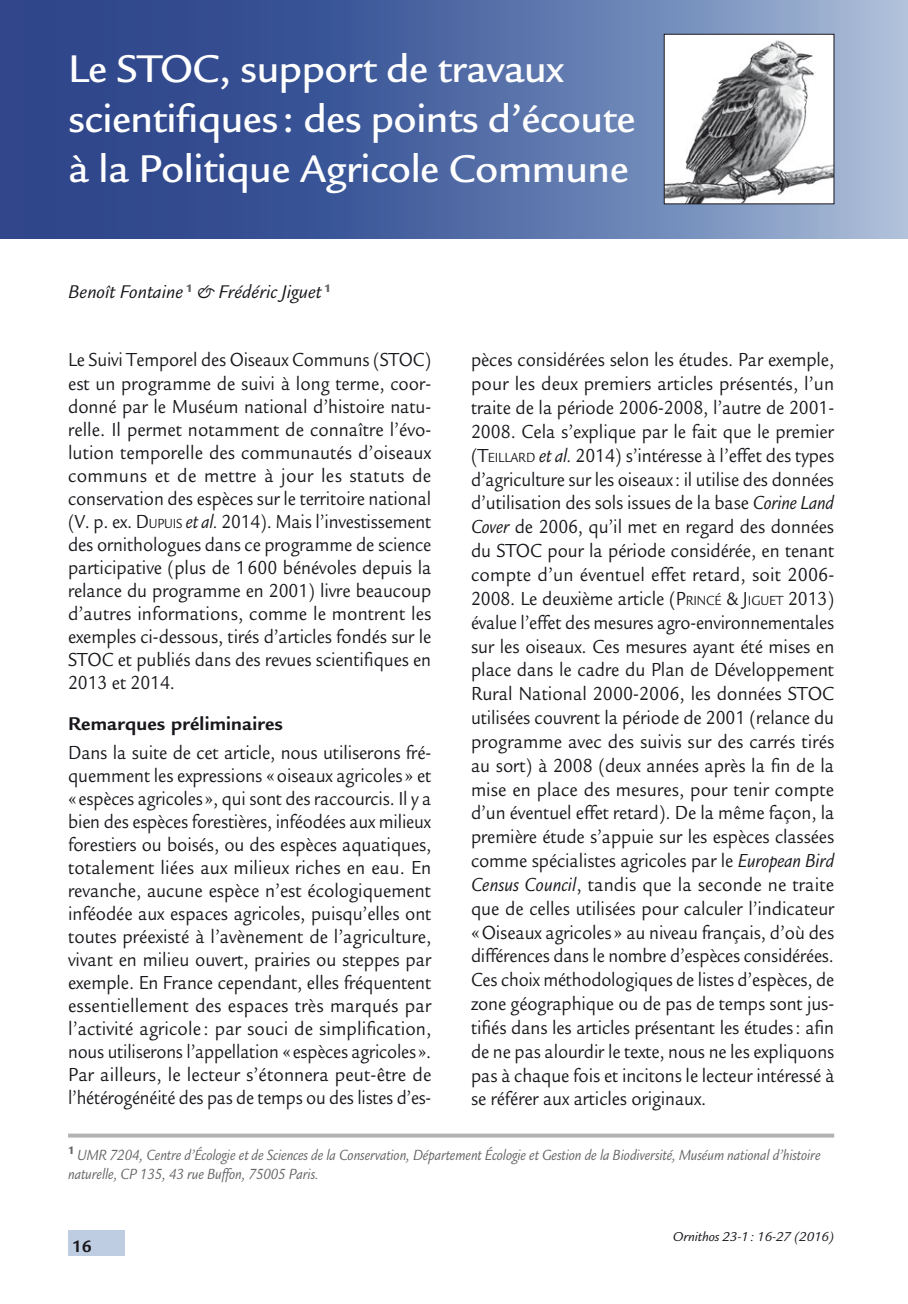
<style>
.page{position:relative;width:908px;height:1304px;background:#fff}
.page>*{position:absolute;margin:0;border:0;box-sizing:border-box;transform-origin:0 0}
.t1{font:500 42px/50px "Legacy Sans LT";letter-spacing:-.015em;color:#fff}
.t2{font:24px "Myriad";color:#1a171c}
.t3{font:20.4px/23.8px "Legacy Sans LT";letter-spacing:-.005em;color:#1a171c;text-align:justify;scale:.9 1}
.t4{font:20.4px/23px "Legacy Sans LT";letter-spacing:-.005em;color:#1a171c;text-align:justify;scale:.89 1}
.t5{font:italic 20px "Legacy Sans LT";color:#1a171c}
.t6{font:700 20px "Legacy Sans LT";letter-spacing:.01em;color:#1a171c}
.t7{font:700 18px "Legacy Sans LT";color:#1a171c}
.t8{font:italic 16px/19px "Legacy Sans LT";letter-spacing:-.005em;color:#646567;scale:.9 1}
.t9{font:italic 14px "Legacy Sans LT";letter-spacing:-.01em;color:#1a171c;scale:1.05 1}
.s1{font-style:inherit}
.s2{font-size:14.4px}
.s3{font-style:italic}
</style>
<div class="page">
<svg style="left:0;top:0;width:907px;height:238px;background:#516aa3"></svg>
<svg style="left:68px;top:1134px;width:765px;height:4px;background:#b8babb"></svg>
<img style="left:665px;top:36px;width:166px;height:166px">
<div style="left:663px;top:34px;width:170px;height:170px;border:1px solid #1a171c"></div>
<div style="left:68px;top:1230px;width:57px;height:26px;background:#becde1"></div>
<h1 class="t1" style="left:68px;top:44px;width:568px">Le STOC, support de travaux scientifiques: des points d’écoute à la Politique Agricole Commune</h1>
<p class="t5" style="left:68px;top:281px;width:264px">Benoît Fontaine <sup>1</sup> &amp; Frédéric Jiguet <sup>1</sup></p>
<p class="t2" style="left:80px;top:293px;width:45px">C 90</p>
<p class="t4" style="left:68px;top:349px;width:409px">Le Suivi Temporel des Oiseaux Communs (STOC) est un programme de suivi à long terme, coor&shy;donné par le Muséum national d’histoire natu&shy;relle. Il permet notamment de connaître l’évo&shy;lution temporelle des communautés d’oiseaux communs et de mettre à jour les statuts de conservation des espèces sur le territoire national (V. p. ex. <span class="s1">D</span><span class="s2">UPUIS</span> <span class="s3">et al.</span> 2014). Mais l’investissement des ornithologues dans ce programme de science participative (plus de 1600 bénévoles depuis la relance du programme en 2001) livre beaucoup d’autres informations, comme le montrent les exemples ci-dessous, tirés d’articles fondés sur le STOC et publiés dans des revues scientifiques en 2013 et 2014.</p>
<p class="t6" style="left:68px;top:712px;width:216px">Remarques préliminaires</p>
<p class="t3" style="left:68px;top:741px;width:405px;line-height:23px">Dans la suite de cet article, nous utiliserons fré&shy;quemment les expressions «oiseaux agricoles» et «espèces agricoles», qui sont des raccourcis. Il y a bien des espèces forestières, inféodées aux milieux forestiers ou boisés, ou des espèces aquatiques, totalement liées aux milieux riches en eau. En revanche, aucune espèce n’est écologiquement inféodée aux espaces agricoles, puisqu’elles ont toutes préexisté à l’avènement de l’agriculture, vivant en milieu ouvert, prairies ou steppes par exemple. En France cependant, elles fréquentent essentiellement des espaces très marqués par l’activité agricole : par souci de simplification, nous utiliserons l’appellation «espèces agricoles».<br>Par ailleurs, le lecteur s’étonnera peut-être de l’hétérogénéité des pas de temps ou des listes d’es-</p>
<p class="t3" style="left:471px;top:348px;width:405px">pèces considérées selon les études. Par exemple, pour les deux premiers articles présentés, l’un traite de la période 2006-2008, l’autre de 2001- 2008. Cela s’explique par le fait que le premier (<span class="s1">T</span><span class="s2">EILLARD</span> <span class="s3">et al.</span> 2014) s’intéresse à l’effet des types d’agriculture sur les oiseaux: il utilise des données d’utilisation des sols issues de la base <span class="s3">Corine Land Cover</span> de 2006, qu’il met en regard des données du STOC pour la période considérée, en tenant compte d’un éventuel effet retard, soit 2006- 2008. Le deuxième article (<span class="s1">P</span><span class="s2">RINCÉ</span> <span class="s1">&amp; J</span><span class="s2">IGUET</span> 2013) évalue l’effet des mesures agro-environnementales sur les oiseaux. Ces mesures ayant été mises en place dans le cadre du Plan de Développement Rural National 2000-2006, les données STOC utilisées couvrent la période de 2001 (relance du programme avec des suivis sur des carrés tirés au sort) à 2008 (deux années après la fin de la mise en place des mesures, pour tenir compte d’un éventuel effet retard). De la même façon, la première étude s’appuie sur les espèces classées comme spécialistes agricoles par le <span class="s3">European Bird Census Council</span>, tandis que la seconde ne traite que de celles utilisées pour calculer l’indicateur «Oiseaux agricoles» au niveau français, d’où des différences dans le nombre d’espèces considérées.<br>Ces choix méthodologiques de listes d’espèces, de zone géographique ou de pas de temps sont jus&shy;tifiés dans les articles présentant les études: afin de ne pas alourdir le texte, nous ne les expliquons pas à chaque fois et incitons le lecteur intéressé à se référer aux articles originaux.</p>
<p class="t8" style="left:68px;top:1146px;width:837px"><sup>1</sup> UMR 7204, Centre d’Écologie et de Sciences de la Conservation, Département Écologie et Gestion de la Biodiversité, Muséum national d’histoire naturelle, CP 135, 43 rue Buffon, 75005 Paris.</p>
<p class="t2" style="left:80px;top:350px;width:40px">J 10</p>
<p class="t2" style="left:380px;top:350px;width:28px">J 7</p>
<p class="t2" style="left:652px;top:350px;width:28px">J 6</p>
<p class="t7" style="left:72px;top:1236px;width:21px">16</p>
<p class="t9" style="left:672px;top:1228px;width:155px">Ornithos 23-1: 16-27 (2016)</p>
</div>
